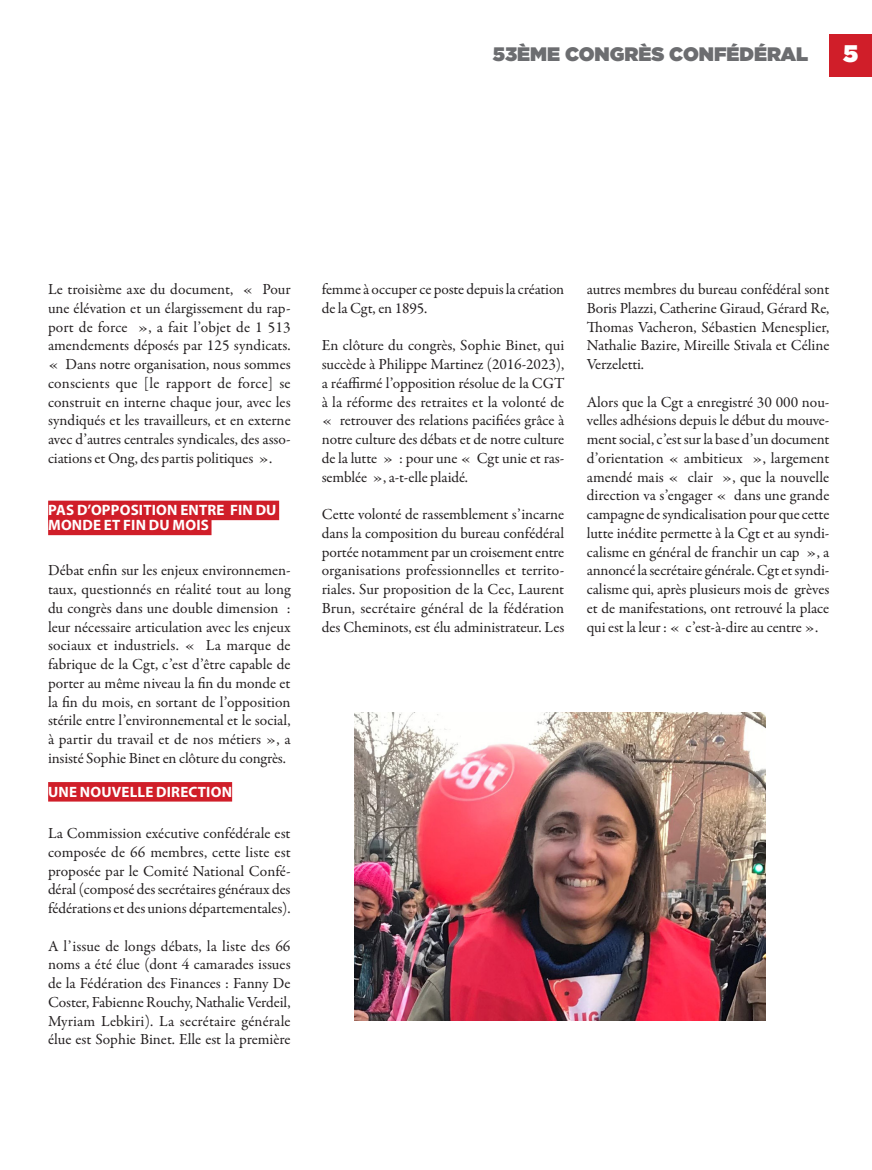
<style>
.page{position:relative;width:872px;height:1170px;background:#fff}
.page>*{position:absolute;margin:0;border:0;box-sizing:border-box;transform-origin:0 0}
.t1{font:900 24px "Gotham";color:#fff}
.t2{font:900 19.5px "Gotham";color:#6c6d70}
.t3{font:15.45px/18.8px "Garamond Premr Pro";letter-spacing:-.01em;color:#231f20;text-align:justify}
.ARTICLE_INTERTITRE_N{font:700 15px/15px "Myriad Pro";letter-spacing:.01em;color:#fff}
</style>
<div class="page">
<div style="left:48px;top:500px;width:231px;height:20px;background:#d01e29"></div>
<div style="left:48px;top:515px;width:163px;height:20px;background:#d01e29"></div>
<div style="left:48px;top:782px;width:184px;height:19px;background:#d01e29"></div>
<img style="left:354px;top:712px;width:411px;height:308px">
<div style="left:829px;top:34px;width:43px;height:43px;background:#d01e29"></div>
<p class="t2" style="left:493px;top:40px;width:317px">53ÈME CONGRÈS CONFÉDÉRAL</p>
<h1 class="t1" style="left:843px;top:37px;width:17px">5</h1>
<p class="t3" style="left:48px;top:280px;width:244px">Le troisième axe du document, « Pour une élévation et un élargissement du rap&shy;port de force », a fait l’objet de 1 513 amendements déposés par 125 syndicats. « Dans notre organisation, nous sommes conscients que [le rapport de force] se construit en interne chaque jour, avec les syndiqués et les travailleurs, et en externe avec d’autres centrales syndicales, des asso&shy;ciations et Ong, des partis politiques ».</p>
<p class="ARTICLE_INTERTITRE_N" style="left:48px;top:502px;width:230px">PAS D’OPPOSITION ENTRE FIN DU<br>MONDE ET FIN DU MOIS</p>
<p class="t3" style="left:48px;top:561px;width:244px">Débat enfin sur les enjeux environnemen&shy;taux, questionnés en réalité tout au long du congrès dans une double dimension : leur nécessaire articulation avec les enjeux sociaux et industriels. « La marque de fabrique de la Cgt, c’est d’être capable de porter au même niveau la fin du monde et la fin du mois, en sortant de l’opposition stérile entre l’environnemental et le social, à partir du travail et de nos métiers », a insisté Sophie Binet en clôture du congrès.</p>
<p class="ARTICLE_INTERTITRE_N" style="left:48px;top:783px;width:185px">UNE NOUVELLE DIRECTION</p>
<p class="t3" style="left:48px;top:824px;width:244px">La Commission exécutive confédérale est composée de 66 membres, cette liste est proposée par le Comité National Confé&shy;déral (composé des secrétaires généraux des fédérations et des unions départementales).</p>
<p class="t3" style="left:48px;top:936px;width:244px">A l’issue de longs débats, la liste des 66 noms a été élue (dont 4 camarades issues de la Fédération des Finances : Fanny De Coster, Fabienne Rouchy, Nathalie Verdeil, Myriam Lebkiri). La secrétaire générale élue est Sophie Binet. Elle est la première</p>
<p class="t3" style="left:322px;top:280px;width:244px">femme à occuper ce poste depuis la création de la Cgt, en 1895.</p>
<p class="t3" style="left:322px;top:336px;width:244px">En clôture du congrès, Sophie Binet, qui succède à Philippe Martinez (2016-2023), a réaffirmé l’opposition résolue de la CGT à la réforme des retraites et la volonté de « retrouver des relations pacifiées grâce à notre culture des débats et de notre culture de la lutte » : pour une « Cgt unie et ras&shy;semblée », a-t-elle plaidé.</p>
<p class="t3" style="left:322px;top:505px;width:244px">Cette volonté de rassemblement s’incarne dans la composition du bureau confédéral portée notamment par un croisement entre organisations professionnelles et territo&shy;riales. Sur proposition de la Cec, Laurent Brun, secrétaire général de la fédération des Cheminots, est élu administrateur. Les</p>
<p class="t3" style="left:587px;top:280px;width:244px">autres membres du bureau confédéral sont Boris Plazzi, Catherine Giraud, Gérard Re, Thomas Vacheron, Sébastien Menesplier, Nathalie Bazire, Mireille Stivala et Céline Verzeletti.</p>
<p class="t3" style="left:587px;top:392px;width:244px">Alors que la Cgt a enregistré 30 000 nou&shy;velles adhésions depuis le début du mouve&shy;ment social, c’est sur la base d’un document d’orientation « ambitieux », largement amendé mais « clair », que la nouvelle direction va s’engager « dans une grande campagne de syndicalisation pour que cette lutte inédite permette à la Cgt et au syndi&shy;calisme en général de franchir un cap », a annoncé la secrétaire générale. Cgt et syndi&shy;calisme qui, après plusieurs mois de grèves et de manifestations, ont retrouvé la place qui est la leur : « c’est-à-dire au centre ».</p>
</div>
